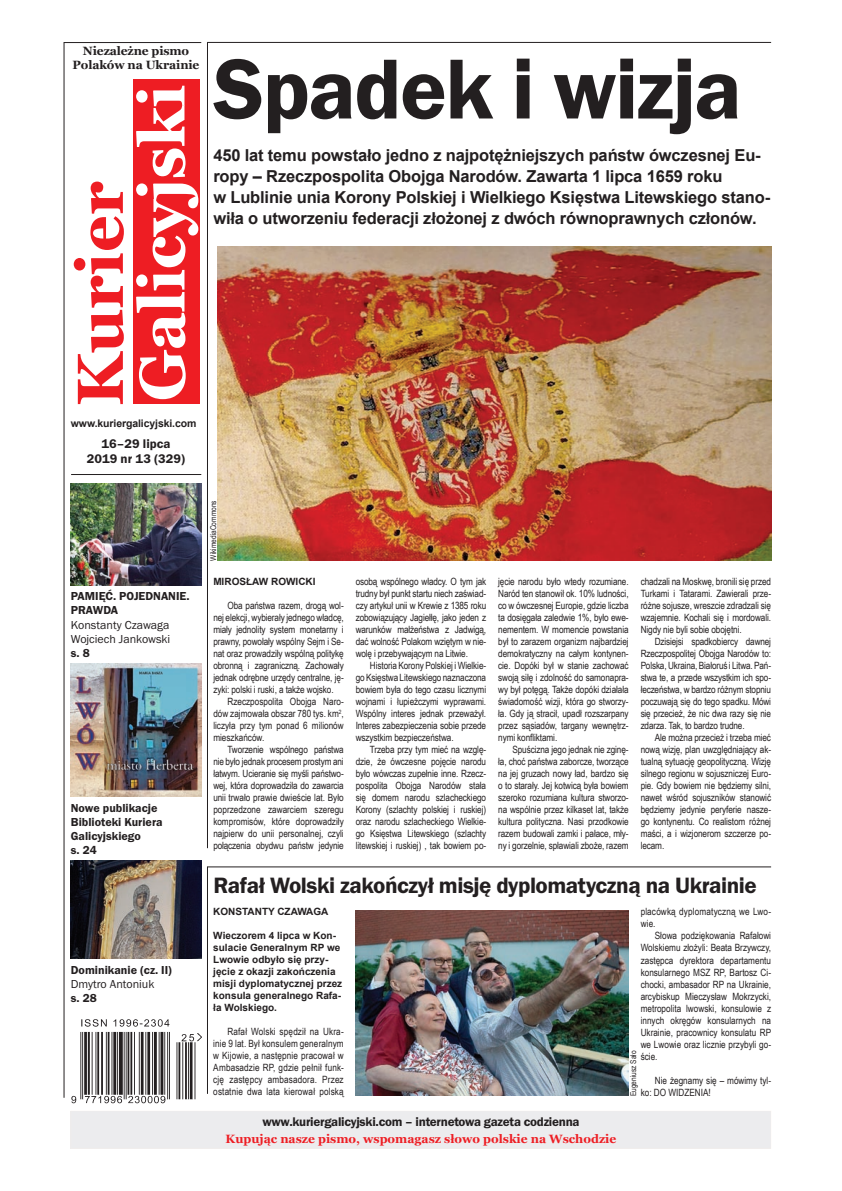
<style>
.page{position:relative;width:842px;height:1191px;background:#fff}
.page>*{position:absolute;margin:0;border:0;box-sizing:border-box;transform-origin:0 0}
.t1{font:600 88px "Franklin Got Itc TEE";letter-spacing:-.02em;color:#231f20}
.t2{font:700 65px "Georgia";color:#ee1d23}
.t3{font:700 64px "Georgia";letter-spacing:-.01em;color:#fff}
.t4{font:600 23px "Franklin Got Itc TEE";letter-spacing:-.02em;color:#231f20}
.t5{font:700 16.5px/21px "Arial";letter-spacing:-.01em;color:#231f20}
.t6{font:600 13px "Franklin Got Itc TEE";letter-spacing:-.02em;color:#231f20}
.t7{font:600 13px/15px "Franklin Got Itc TEE";color:#231f20;text-align:center}
.t8{font:600 12px/14px "Franklin Got Itc TEE";color:#231f20}
.t9{font:700 12px "Georgia";color:#ee1d23}
.t10{font:12px/14px "Franklin Got Itc TEE";color:#231f20}
.t11{font:700 12px/14px "Georgia";letter-spacing:-.01em;color:#231f20;text-align:center}
.t12{font:700 10.5px "Arial";letter-spacing:-.01em;color:#231f20}
.t13{font:10px/12px "Arial Narrow";letter-spacing:-.01em;color:#231f20;text-align:justify}
.t14{font:700 10px/12px "Arial";color:#231f20}
.t15{font:10px/12px "Arial Narrow";letter-spacing:.015em;color:#231f20}
.t16{font:8px "Arial Narrow";color:#231f20}
</style>
<div class="page">
<div style="left:71px;top:1111px;width:700px;height:37px;background:#ececee"></div>
<hr style="left:64px;top:42px;width:137px;height:1px;background:#231f20">
<hr style="left:64px;top:42px;width:1px;height:1055px;background:#231f20">
<div style="left:134px;top:79px;width:66px;height:324px;background:#ee1d23"></div>
<hr style="left:71px;top:474px;width:130px;height:1px;background:#231f20">
<hr style="left:207px;top:42px;width:564px;height:1px;background:#231f20">
<hr style="left:207px;top:42px;width:1px;height:806px;background:#231f20">
<hr style="left:207px;top:866px;width:564px;height:1px;background:#231f20">
<hr style="left:207px;top:866px;width:1px;height:227px;background:#231f20">
<img style="left:71px;top:663px;width:130px;height:133px">
<img style="left:71px;top:1019px;width:130px;height:84px">
<img style="left:218px;top:246px;width:553px;height:315px">
<img style="left:356px;top:910px;width:273px;height:185px">
<img style="left:71px;top:484px;width:130px;height:101px">
<img style="left:71px;top:860px;width:130px;height:98px">
<p class="t11" style="left:73px;top:44px;width:128px">Niezależne pismo<br>Polaków na Ukrainie</p>
<h3 class="t3" style="left:121px;top:401px;width:318px;rotate:-90deg">galicyjski</h3>
<p class="t12" style="left:71px;top:416px;width:127px">www.kuriergalicyjski.com</p>
<h2 class="t2" style="left:59px;top:406px;width:226px;rotate:-90deg">kurier</h2>
<h3 class="t7" style="left:87px;top:436px;width:100px">16–29 lipca<br>2019 nr 13 (329)</h3>
<h1 class="t1" style="left:213px;top:40px;width:530px">Spadek i wizja</h1>
<p class="t5" style="left:213px;top:145px;width:558px">450 lat temu powstało jedno z najpotężniejszych państw ówczesnej Eu&shy;ropy – Rzeczpospolita Obojga Narodów. Zawarta 1 lipca 1659 roku<br>w Lublinie unia Korony Polskiej i Wielkiego Księstwa Litewskiego stano&shy;wiła o utworzeniu federacji złożonej z dwóch równoprawnych członów.</p>
<p class="t8" style="left:71px;top:589px;width:120px">PAMIĘĆ. POJEDNANIE.<br>PRAWDA</p>
<p class="t10" style="left:71px;top:617px;width:101px">Konstanty Czawaga<br>Wojciech Jankowski</p>
<p class="t8" style="left:71px;top:645px;width:20px">s. 8</p>
<p class="t8" style="left:71px;top:801px;width:93px">Nowe publikacje<br>Biblioteki kuriera galicyjskiego<br>s. 24</p>
<p class="t8" style="left:71px;top:963px;width:103px">Dominikanie (cz. II)</p>
<p class="t10" style="left:71px;top:977px;width:85px">Dmytro Antoniuk</p>
<p class="t8" style="left:71px;top:991px;width:27px">s. 28</p>
<p class="t16" style="left:207px;top:560px;width:62px;rotate:-90deg">WikimediaCommons</p>
<p class="t14" style="left:213px;top:576px;width:104px">MIROSŁAW ROWICKI</p>
<p class="t13" style="left:213px;top:599px;width:132px;text-indent:14px">Oba państwa razem, drogą wol&shy;nej elekcji, wybierały jednego władcę, miały jednolity system monetarny i prawny, powołały wspólny Sejm i Se&shy;nat oraz prowadziły wspólną politykę obronną i zagraniczną. Zachowały jednak odrębne urzędy centralne, ję&shy;zyki: polski i ruski, a także wojsko.</p>
<p class="t13" style="left:213px;top:695px;width:132px;text-indent:14px">Rzeczpospolita Obojga Naro&shy;dów zajmowała obszar 780 tys. km<sup>2</sup>, liczyła przy tym ponad 6 milionów mieszkańców.</p>
<p class="t13" style="left:213px;top:743px;width:132px;text-indent:14px">Tworzenie wspólnego państwa nie było jednak procesem prostym ani łatwym. Ucieranie się myśli państwo&shy;wej, która doprowadziła do zawarcia unii trwało prawie dwieście lat. Było poprzedzone zawarciem szeregu kompromisów, które doprowadziły najpierw do unii personalnej, czyli połączenia obydwu państw jedynie</p>
<p class="t13" style="left:356px;top:575px;width:132px">osobą wspólnego władcy. O tym jak trudny był punkt startu niech zaświad&shy;czy artykuł unii w Krewie z 1385 roku zobowiązujący Jagiełłę, jako jeden z warunków małżeństwa z Jadwigą, dać wolność Polakom wziętym w nie&shy;wolę i przebywającym na Litwie.</p>
<p class="t13" style="left:356px;top:659px;width:132px;text-indent:14px">Historia Korony Polskiej i Wielkie&shy;go Księstwa Litewskiego naznaczona bowiem była do tego czasu licznymi wojnami i łupieżczymi wyprawami.<br>Wspólny interes jednak przeważył.<br>Interes zabezpieczenia sobie przede wszystkim bezpieczeństwa.</p>
<p class="t13" style="left:356px;top:743px;width:132px;text-indent:14px">Trzeba przy tym mieć na wzglę&shy;dzie, że ówczesne pojęcie narodu było wówczas zupełnie inne. Rzecz&shy;pospolita Obojga Narodów stała się domem narodu szlacheckiego Korony (szlachty polskiej i ruskiej) oraz narodu szlacheckiego Wielkie&shy;go Księstwa Litewskiego (szlachty litewskiej i ruskiej) , tak bowiem po-</p>
<p class="t13" style="left:498px;top:575px;width:132px">jęcie narodu było wtedy rozumiane.<br>Naród ten stanowił ok. 10% ludności, co w ówczesnej Europie, gdzie liczba ta dosięgała zaledwie 1%, było ewe&shy;nementem. W momencie powstania był to zarazem organizm najbardziej demokratyczny na całym kontynen&shy;cie. Dopóki był w stanie zachować swoją siłę i zdolność do samonapra&shy;wy był potęgą. Także dopóki działała świadomość wizji, która go stworzy&shy;ła. Gdy ją stracił, upadł rozszarpany przez sąsiadów, targany wewnętrz&shy;nymi konfliktami.</p>
<p class="t13" style="left:498px;top:743px;width:132px;text-indent:14px">Spuścizna jego jednak nie zginę&shy;ła, choć państwa zaborcze, tworzące na jej gruzach nowy ład, bardzo się o to starały. Jej kotwicą była bowiem szeroko rozumiana kultura stworzo&shy;na wspólnie przez kilkaset lat, także kultura polityczna. Nasi przodkowie razem budowali zamki i pałace, mły&shy;ny i gorzelnie, spławiali zboże, razem</p>
<p class="t13" style="left:641px;top:575px;width:132px">chadzali na Moskwę, bronili się przed Turkami i Tatarami. Zawierali prze&shy;różne sojusze, wreszcie zdradzali się wzajemnie. Kochali się i mordowali.<br>Nigdy nie byli sobie obojętni.</p>
<p class="t13" style="left:641px;top:635px;width:132px;text-indent:14px">Dzisiejsi spadkobiercy dawnej Rzeczpospolitej Obojga Narodów to:<br>Polska, Ukraina, Białoruś i Litwa. Pań&shy;stwa te, a przede wszystkim ich spo&shy;łeczeństwa, w bardzo różnym stopniu poczuwają się do tego spadku. Mówi się przecież, że nic dwa razy się nie zdarza. Tak, to bardzo trudne.</p>
<p class="t13" style="left:641px;top:731px;width:132px;text-indent:14px">Ale można przecież i trzeba mieć nową wizję, plan uwzględniający ak&shy;tualną sytuację geopolityczną. Wizję silnego regionu w sojuszniczej Euro&shy;pie. Gdy bowiem nie będziemy silni, nawet wśród sojuszników stanowić będziemy jedynie peryferie nasze&shy;go kontynentu. Co realistom różnej maści, a i wizjonerom szczerze po&shy;lecam.</p>
<h3 class="t4" style="left:213px;top:872px;width:545px">Rafał Wolski zakończył misję dyplomatyczną na Ukrainie</h3>
<p class="t14" style="left:213px;top:906px;width:117px">KONSTANTY CZAWAGA</p>
<p class="t14" style="left:213px;top:930px;width:130px">Wieczorem 4 lipca w Kon&shy;sulacie Generalnym RP we<br>Lwowie odbyło się przy&shy;jęcie z okazji zakończenia misji dyplomatycznej przez konsula generalnego Rafa&shy;ła Wolskiego.</p>
<p class="t13" style="left:213px;top:1025px;width:132px;text-indent:14px">Rafał Wolski spędził na Ukra&shy;inie 9 lat. Był konsulem generalnym w Kijowie, a następnie pracował w Ambasadzie RP, gdzie pełnił funk&shy;cję zastępcy ambasadora. Przez ostatnie dwa lata kierował polską</p>
<h3 class="t6" style="left:262px;top:1114px;width:319px">www.kuriergalicyjski.com – internetowa gazeta codzienna</h3>
<p class="t9" style="left:226px;top:1131px;width:392px">Kupując nasze pismo, wspomagasz słowo polskie na Wschodzie</p>
<p class="t15" style="left:641px;top:905px;width:132px">placówką dyplomatyczną we Lwo&shy;wie.</p>
<p class="t13" style="left:641px;top:929px;width:132px;text-indent:14px">Słowa podziękowania Rafałowi Wolskiemu złożyli: Beata Brzywczy, zastępca dyrektora departamentu konsularnego MSZ RP, Bartosz Ci&shy;chocki, ambasador RP na Ukrainie, arcybiskup Mieczysław Mokrzycki, metropolita lwowski, konsulowie z innych okręgów konsularnych na Ukrainie, pracownicy konsulatu RP we Lwowie oraz licznie przybyli go&shy;ście.</p>
<p class="t13" style="left:641px;top:1073px;width:132px;text-indent:14px">Nie żegnamy się – mówimy tyl&shy;ko: DO WIDZENIA!</p>
<p class="t16" style="left:628px;top:1096px;width:47px;rotate:-90deg">Eugeniusz Sało</p>
</div>
